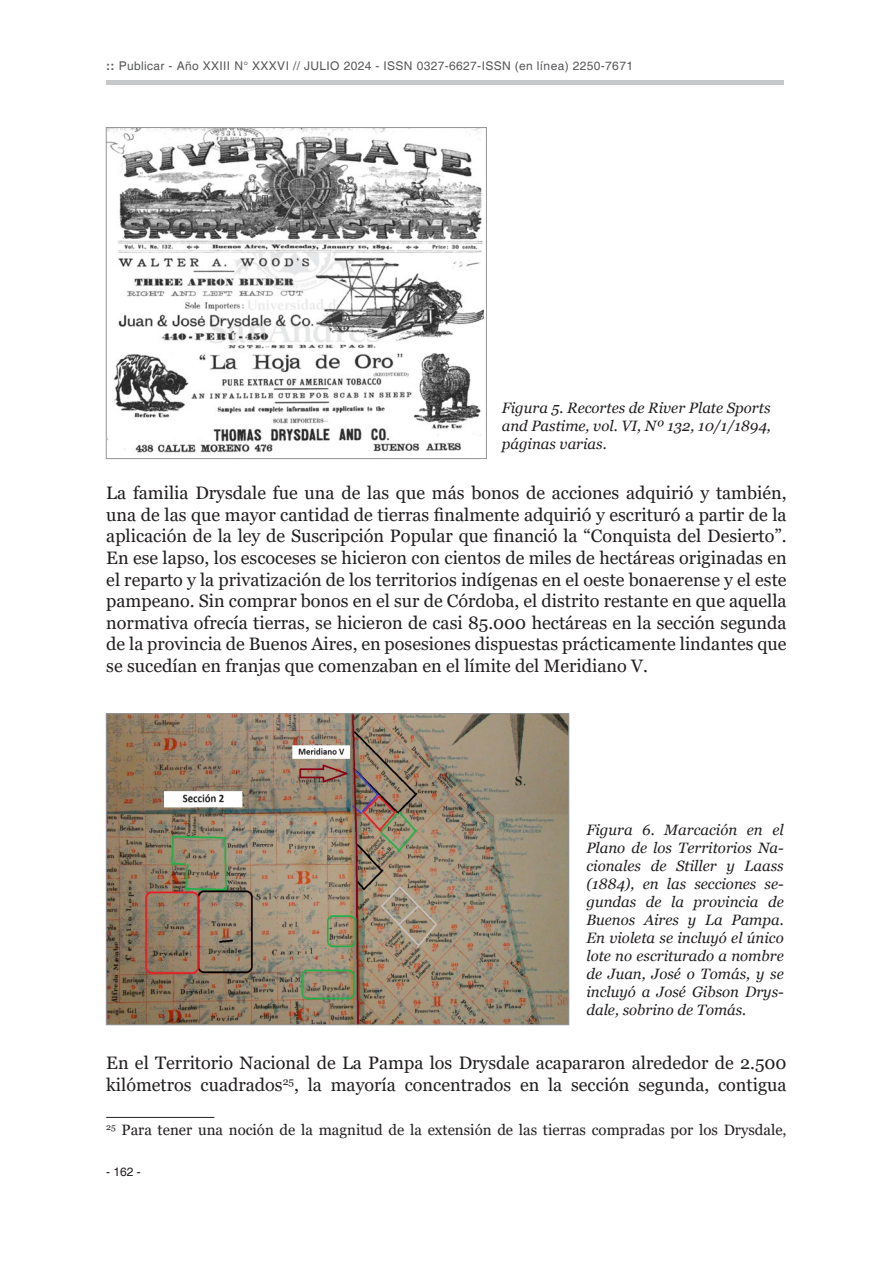
<style>
.page{position:relative;width:893px;height:1263px;background:#fff}
.page>*{position:absolute;margin:0;border:0;box-sizing:border-box;transform-origin:0 0}
.t1{font:18px/21.6px "Georgia";color:#231f20;text-align:justify}
.t2{font:italic 15px/18px "Georgia";color:#231f20;text-align:justify}
.t3{font:15px "Georgia";color:#231f20}
.t4{font:12px "Helvetica";letter-spacing:.03em;color:#57585a}
.t5{font:12px "Helvetica";color:#231f20}
.s1{font-weight:700}
</style>
<div class="page">
<div style="left:106px;top:80px;width:678px;height:5px;background:#c7c8ca"></div>
<img style="left:108px;top:129px;width:375px;height:324px">
<div style="left:106px;top:127px;width:381px;height:332px;border:1px solid #939598"></div>
<img style="left:108px;top:715px;width:459px;height:308px">
<div style="left:106px;top:713px;width:463px;height:312px;border:1px solid #939598"></div>
<hr style="left:106px;top:1117px;width:108px;height:1px;background:#231f20">
<p class="t4" style="left:106px;top:59px;width:528px"><span class="s1">::</span> Publicar - Año XXIII N° XXXVI // JULIO 2024 - ISSN 0327-6627-ISSN (en línea) 2250-7671</p>
<p class="t2" style="left:502px;top:399px;width:271px">Figura 5. Recortes de River Plate Sports and Pastime, vol. VI, Nº 132, 10/1/1894, páginas varias.</p>
<p class="t1" style="left:106px;top:482px;width:682px">La familia Drysdale fue una de las que más bonos de acciones adquirió y también, una de las que mayor cantidad de tierras finalmente adquirió y escrituró a partir de la aplicación de la ley de Suscripción Popular que financió la “Conquista del Desierto”.<br>En ese lapso, los escoceses se hicieron con cientos de miles de hectáreas originadas en el reparto y la privatización de los territorios indígenas en el oeste bonaerense y el este pampeano. Sin comprar bonos en el sur de Córdoba, el distrito restante en que aquella normativa ofrecía tierras, se hicieron de casi 85.000 hectáreas en la sección segunda de la provincia de Buenos Aires, en posesiones dispuestas prácticamente lindantes que se sucedían en franjas que comenzaban en el límite del Meridiano V.</p>
<p class="t2" style="left:586px;top:821px;width:199px">Figura 6. Marcación en el Plano de los Territorios Na&shy;cionales de Stiller y Laass (1884), en las secciones se&shy;gundas de la provincia de Buenos Aires y La Pampa.<br>En violeta se incluyó el único lote no escriturado a nombre de Juan, José o Tomás, y se incluyó a José Gibson Drys&shy;dale, sobrino de Tomás.</p>
<p class="t1" style="left:106px;top:1053px;width:682px">En el Territorio Nacional de La Pampa los Drysdale acapararon alrededor de 2.500 kilómetros cuadrados<sup>25</sup>, la mayoría concentrados en la sección segunda, contigua</p>
<p class="t3" style="left:106px;top:1121px;width:682px"><sup>25</sup> Para tener una noción de la magnitud de la extensión de las tierras compradas por los Drysdale,</p>
<p class="t5" style="left:106px;top:1165px;width:36px">- 162 -</p>
</div>
